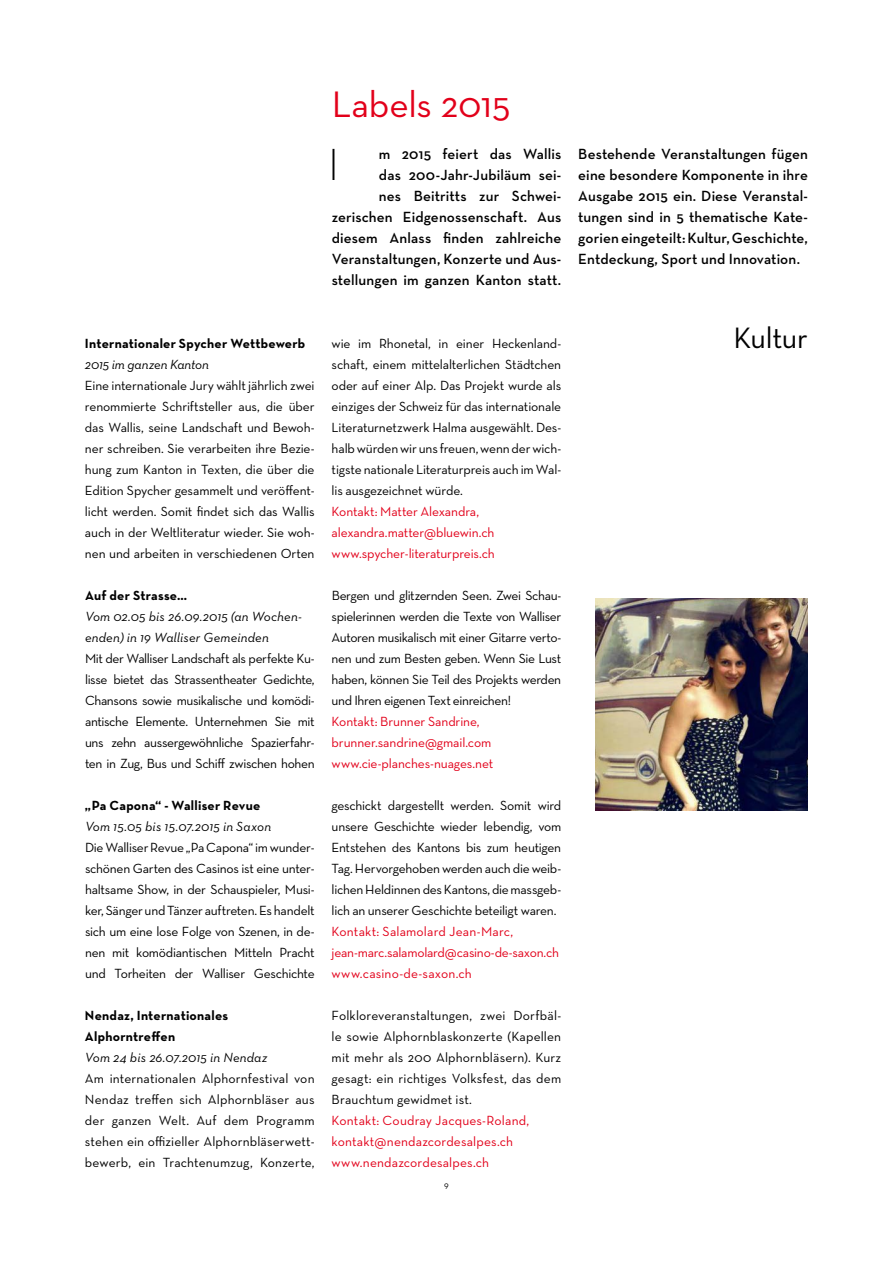
<style>
.page{position:relative;width:893px;height:1263px;background:#fff}
.page>*{position:absolute;margin:0;border:0;box-sizing:border-box;transform-origin:0 0}
.t1{font:300 45.75px "Neutra Text";color:#000}
.t2{font:37.5px "Neutra Text";letter-spacing:-.005em;color:#e2001a}
.t3{font:30px "Neutra Text";letter-spacing:-.01em;color:#000}
.t4{font:600 15px/21px "Neutra Text";letter-spacing:.005em;color:#000;text-align:right}
.t5{font:13.5px/21px "Neutra Text";letter-spacing:-.02em;color:#000;text-align:justify}
.t6{font:13.5px/21px "Neutra Text";letter-spacing:-.01em;color:#e2001a}
.t7{font:italic 13.5px/21px "Neutra Text";letter-spacing:.01em;color:#000}
.t8{font:700 13.5px/21px "Neutra Text";letter-spacing:.005em;color:#000}
.t9{font:13.5px/21px "Neutra Text";letter-spacing:.01em;color:#e2001a}
.t10{font:italic 13.5px "Neutra Text";letter-spacing:-.01em;color:#000}
.t11{font:9px "Neutra Text";color:#000}
</style>
<div class="page">
<img style="left:595px;top:598px;width:213px;height:213px">
<p class="t8" style="left:85px;top:332px;width:222px">I nternationaler Spycher Wettbewerb</p>
<p class="t10" style="left:85px;top:356px;width:125px">2015 im ganzen Kanton</p>
<p class="t5" style="left:85px;top:375px;width:231px">Eine internationale Jury wählt jährlich zwei renommierte Schriftsteller aus, die über das Wallis, seine Landschaft und Bewoh&shy;ner schreiben. Sie verarbeiten ihre Bezie&shy;hung zum Kanton in Texten, die über die Edition Spycher gesammelt und veröffent&shy;licht werden. Somit findet sich das Wallis auch in der Weltliteratur wieder. Sie woh&shy;nen und arbeiten in verschiedenen Orten</p>
<p class="t8" style="left:85px;top:584px;width:104px">Auf der Strasse…</p>
<p class="t7" style="left:85px;top:605px;width:218px">Vom 02.05 bis 26.09.2015 (an Wochen&shy;enden) in 19 Walliser Gemeinden</p>
<p class="t5" style="left:85px;top:647px;width:231px">Mit der Walliser Landschaft als perfekte Ku&shy;lisse bietet das Strassentheater Gedichte, Chansons sowie musikalische und komödi&shy;antische Elemente. Unternehmen Sie mit uns zehn aussergewöhnliche Spazierfahr&shy;ten in Zug, Bus und Schiff zwischen hohen</p>
<p class="t8" style="left:85px;top:794px;width:177px">„Pa Capona“ - Walliser Revue</p>
<p class="t7" style="left:85px;top:815px;width:188px">Vom 15.05 bis 15.07.2015 in Saxon</p>
<p class="t5" style="left:85px;top:836px;width:231px">DieWalliserRevue „PaCapona“imwunder&shy;schönen Garten des Casinos ist eine unter&shy;haltsame Show, in der Schauspieler, Musi&shy;ker,SängerundTänzer auftreten.Eshandelt sich um eine lose Folge von Szenen, in de&shy;nen mit komödiantischen Mitteln Pracht und Torheiten der Walliser Geschichte</p>
<p class="t8" style="left:85px;top:1004px;width:145px">Nendaz, Internationales<br>Alphorntreffen</p>
<p class="t7" style="left:85px;top:1046px;width:184px">Vom 24 bis 26.07.2015 in Nendaz</p>
<p class="t5" style="left:85px;top:1067px;width:231px">Am internationalen Alphornfestival von Nendaz treffen sich Alphornbläser aus der ganzen Welt. Auf dem Programm stehen ein offizieller Alphornbläserwett&shy;bewerb, ein Trachtenumzug, Konzerte,</p>
<h2 class="t2" style="left:332px;top:81px;width:180px">Labels 2015</h2>
<p class="t4" style="left:332px;top:143px;width:231px">m 2015 feiert das Wallis<br>das 200-Jahr-Jubiläum sei-<br>nes Beitritts zur Schwei&shy;zerischen Eidgenossenschaft. Aus diesem Anlass finden zahlreiche<br>Veranstaltungen, Konzerte und Aus&shy;stellungen im ganzen Kanton statt.</p>
<p class="t4" style="left:578px;top:143px;width:231px;text-align:justify">Bestehende Veranstaltungen fügen eine besondere Komponente in ihre Ausgabe 2015 ein. Diese Veranstal&shy;tungen sind in 5 thematische Kate&shy;gorien eingeteilt: Kultur, Geschichte, Entdeckung, Sport und Innovation.</p>
<h1 class="t1" style="left:328px;top:136px;width:13px">I</h1>
<p class="t5" style="left:332px;top:333px;width:231px">wie im Rhonetal, in einer Heckenland&shy;schaft, einem mittelalterlichen Städtchen oder auf einer Alp. Das Projekt wurde als einziges der Schweiz für das internationale Literaturnetzwerk Halma ausgewählt. Des&shy;halbwürdenwir uns freuen,wennderwich&shy;tigste nationale Literaturpreis auch im Wal&shy;lis ausgezeichnet würde.</p>
<p class="t6" style="left:332px;top:501px;width:165px">Kontakt: Matter Alexandra, alexandra.matter@bluewin.ch www.spycher-literaturpreis.ch</p>
<p class="t5" style="left:332px;top:584px;width:231px">Bergen und glitzernden Seen. Zwei Schau&shy;spielerinnen werden die Texte von Walliser Autoren musikalisch mit einer Gitarre verto&shy;nen und zum Besten geben. Wenn Sie Lust haben, können Sie Teil des Projekts werden und Ihren eigenen Text einreichen!</p>
<p class="t6" style="left:332px;top:710px;width:163px">Kontakt: Brunner Sandrine, brunner.sandrine@gmail.com www.cie-planches-nuages.net</p>
<p class="t5" style="left:332px;top:794px;width:231px">geschickt dargestellt werden. Somit wird unsere Geschichte wieder lebendig, vom Entstehen des Kantons bis zum heutigen Tag. Hervorgehoben werden auch die weib&shy;lichenHeldinnendesKantons,diemassgeb&shy;lich an unserer Geschichte beteiligt waren.</p>
<p class="t6" style="left:332px;top:920px;width:229px">Kontakt: Salamolard Jean-Marc, jean-marc.salamolard@casino-de-saxon.ch www.casino-de-saxon.ch</p>
<p class="t5" style="left:332px;top:1004px;width:231px">Folkloreveranstaltungen, zwei Dorfbäl&shy;le sowie Alphornblaskonzerte (Kapellen mit mehr als 200 Alphornbläsern). Kurz gesagt: ein richtiges Volksfest, das dem Brauchtum gewidmet ist.</p>
<p class="t9" style="left:332px;top:1109px;width:199px">Kontakt: Coudray Jacques-Roland, kontakt@nendazcordesalpes.ch www.nendazcordesalpes.ch</p>
<p class="t11" style="left:444px;top:1179px;width:6px">9</p>
<h3 class="t3" style="left:733px;top:319px;width:76px">Kultur</h3>
</div>
